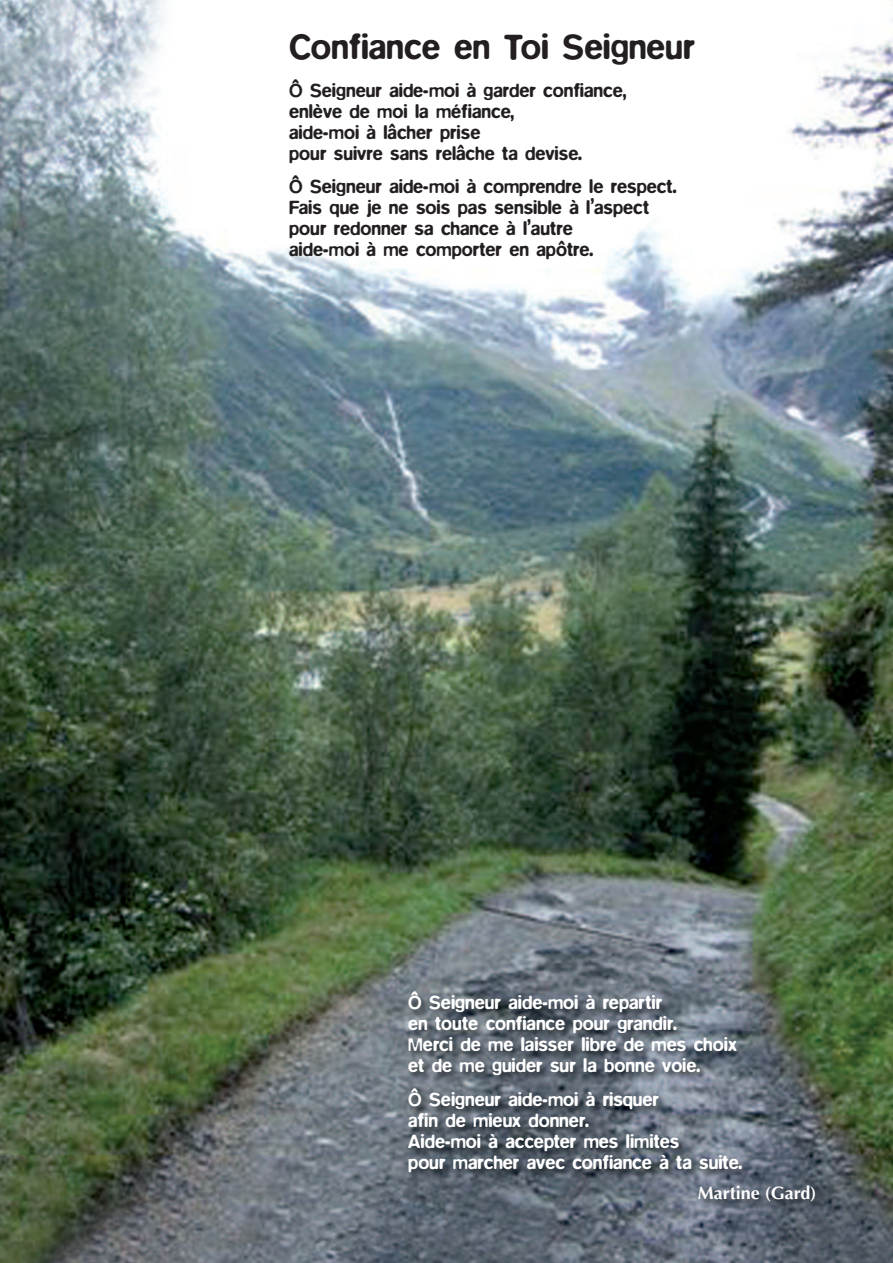
<style>
.page{position:relative;width:893px;height:1263px;background:#fff}
.page>*{position:absolute;margin:0;border:0;box-sizing:border-box;transform-origin:0 0}
.t1{font:500 36px "Blur";color:#231f20;scale:.95 1}
.t2{font:500 19.5px/21px "Blur";color:#231f20;scale:.95 1}
.t3{font:500 19.5px/21px "Blur";color:#fff;scale:.95 1}
.t4{font:700 18px "Optima";color:#fff}
</style>
<div class="page">
<img style="left:0;top:0;width:893px;height:1263px">
<img style="left:396px;top:963px;width:441px;height:255px">
<h1 class="t1" style="left:289px;top:25px;width:429px">Confiance en Toi Seigneur</h1>
<p class="t2" style="left:289px;top:79px;width:356px">Ô Seigneur aide-moi à garder confiance, enlève de moi la méfiance,<br>aide-moi à lâcher prise<br>pour suivre sans relâche ta devise.</p>
<p class="t2" style="left:289px;top:176px;width:409px">Ô Seigneur aide-moi à comprendre le respect.<br>Fais que je ne sois pas sensible à l’aspect pour redonner sa chance à l’autre<br>aide-moi à me comporter en apôtre.</p>
<p class="t3" style="left:408px;top:992px;width:347px">Ô Seigneur aide-moi à repartir<br>en toute confiance pour grandir.<br>Merci de me laisser libre de mes choix et de me guider sur la bonne voie.</p>
<p class="t3" style="left:408px;top:1089px;width:353px">Ô Seigneur aide-moi à risquer<br>afin de mieux donner.<br>Aide-moi à accepter mes limites<br>pour marcher avec confiance à ta suite.</p>
<p class="t4" style="left:698px;top:1185px;width:120px">Martine (Gard)</p>
</div>
